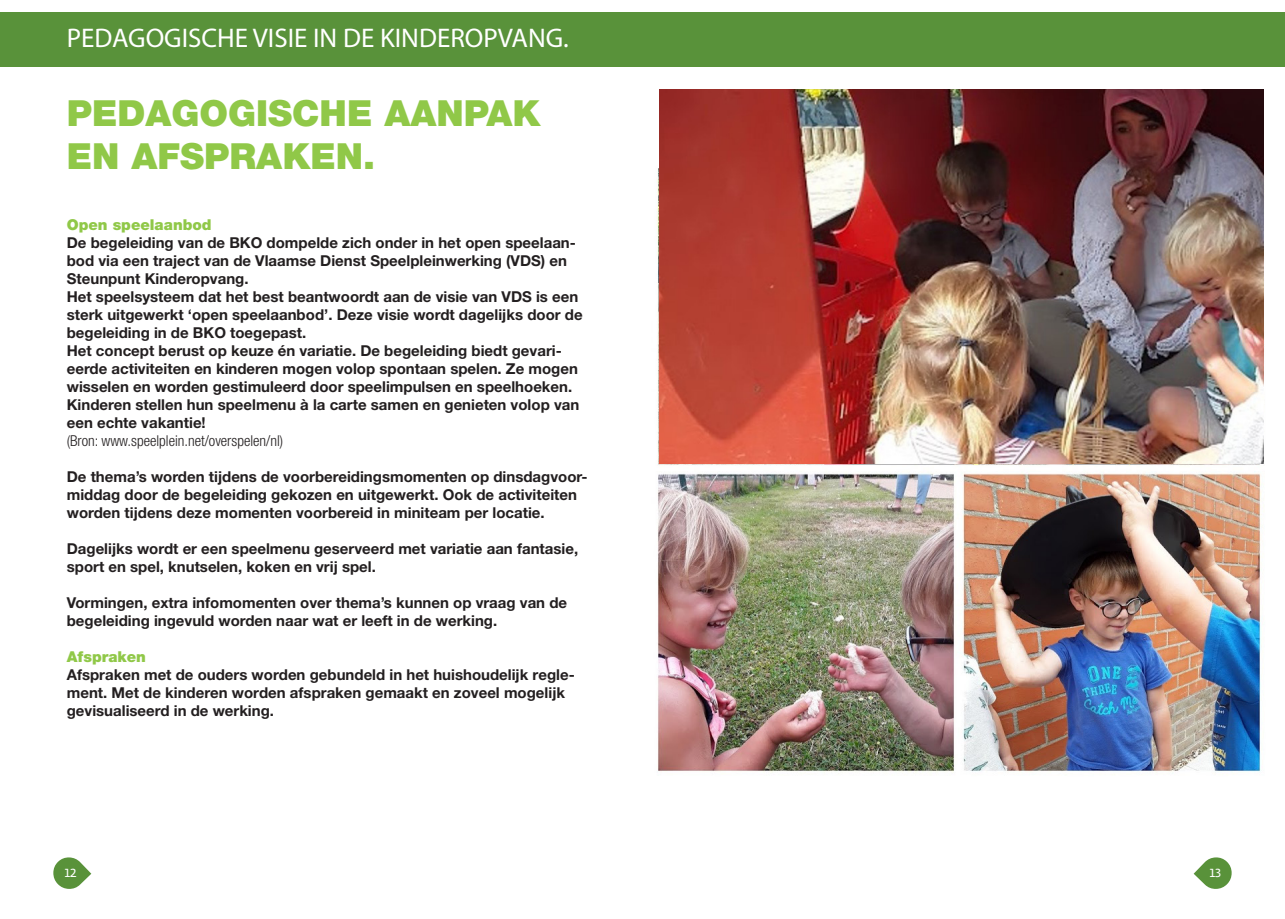
<style>
.page{position:relative;width:1285px;height:919px;background:#fff}
.page>*{position:absolute;margin:0;border:0;box-sizing:border-box;transform-origin:0 0}
.t1{font:900 36px/43.2px "Helvetica Neue LT Std";color:#90c848}
.t2{font:27px "Myriad Pro";color:#fff}
.t3{font:700 15px/18px "Helvetica Neue LT Std";color:#231f20}
.t4{font:300 condensed 15px "Helvetica Neue LT Std";color:#231f20}
.t5{font:900 15px "Helvetica Neue LT Std";color:#90c848}
.t6{font:500 12px "Relato Sans OT";color:#fff}
.s1{font-weight:900;color:#90c848}
</style>
<div class="page">
<svg style="left:1193px;top:857px;width:38px;height:31px"></svg>
<svg style="left:53px;top:857px;width:38px;height:31px"></svg>
<div style="left:0;top:13px;width:1284px;height:54px;background:#59923a"></div>
<img style="left:657px;top:157px;width:607px;height:616px">
<img style="left:659px;top:89px;width:604px;height:374px">
<h2 class="t2" style="left:67px;top:22px;width:503px">PEDAGOGISCHE VISIE IN DE KINDEROPVANG.</h2>
<p class="t1" style="left:67px;top:91px;width:475px">PEDAGOGISCHE AANPAK<br>EN AFSPRAKEN.</p>
<p class="t5" style="left:67px;top:216px;width:146px">Open speelaanbod</p>
<p class="t3" style="left:67px;top:233px;width:510px">De begeleiding van de BKO dompelde zich onder in het open speelaan&shy;bod via een traject van de Vlaamse Dienst Speelpleinwerking (VDS) en<br>Steunpunt Kinderopvang.</p>
<p class="t3" style="left:67px;top:287px;width:517px">Het speelsysteem dat het best beantwoordt aan de visie van VDS is een sterk uitgewerkt ‘open speelaanbod’. Deze visie wordt dagelijks door de begeleiding in de BKO toegepast.</p>
<p class="t3" style="left:67px;top:341px;width:514px">Het concept berust op keuze én variatie. De begeleiding biedt gevari&shy;eerde activiteiten en kinderen mogen volop spontaan spelen. Ze mogen wisselen en worden gestimuleerd door speelimpulsen en speelhoeken.<br>Kinderen stellen hun speelmenu à la carte samen en genieten volop van een echte vakantie!</p>
<p class="t4" style="left:67px;top:432px;width:218px">(Bron: www.speelplein.net/overspelen/nl)</p>
<p class="t3" style="left:67px;top:467px;width:522px">De thema’s worden tijdens de voorbereidingsmomenten op dinsdagvoor&shy;middag door de begeleiding gekozen en uitgewerkt. Ook de activiteiten worden tijdens deze momenten voorbereid in miniteam per locatie.</p>
<p class="t3" style="left:67px;top:539px;width:513px">Dagelijks wordt er een speelmenu geserveerd met variatie aan fantasie, sport en spel, knutselen, koken en vrij spel.</p>
<p class="t3" style="left:67px;top:593px;width:502px">Vormingen, extra infomomenten over thema’s kunnen op vraag van de begeleiding ingevuld worden naar wat er leeft in de werking.</p>
<p class="t3" style="left:67px;top:647px;width:509px"><span class="s1">Afspraken<br></span>Afspraken met de ouders worden gebundeld in het huishoudelijk regle&shy;ment. Met de kinderen worden afspraken gemaakt en zoveel mogelijk gevisualiseerd in de werking.</p>
<p class="t6" style="left:65px;top:865px;width:13px">12</p>
<p class="t6" style="left:1209px;top:865px;width:13px">13</p>
</div>
